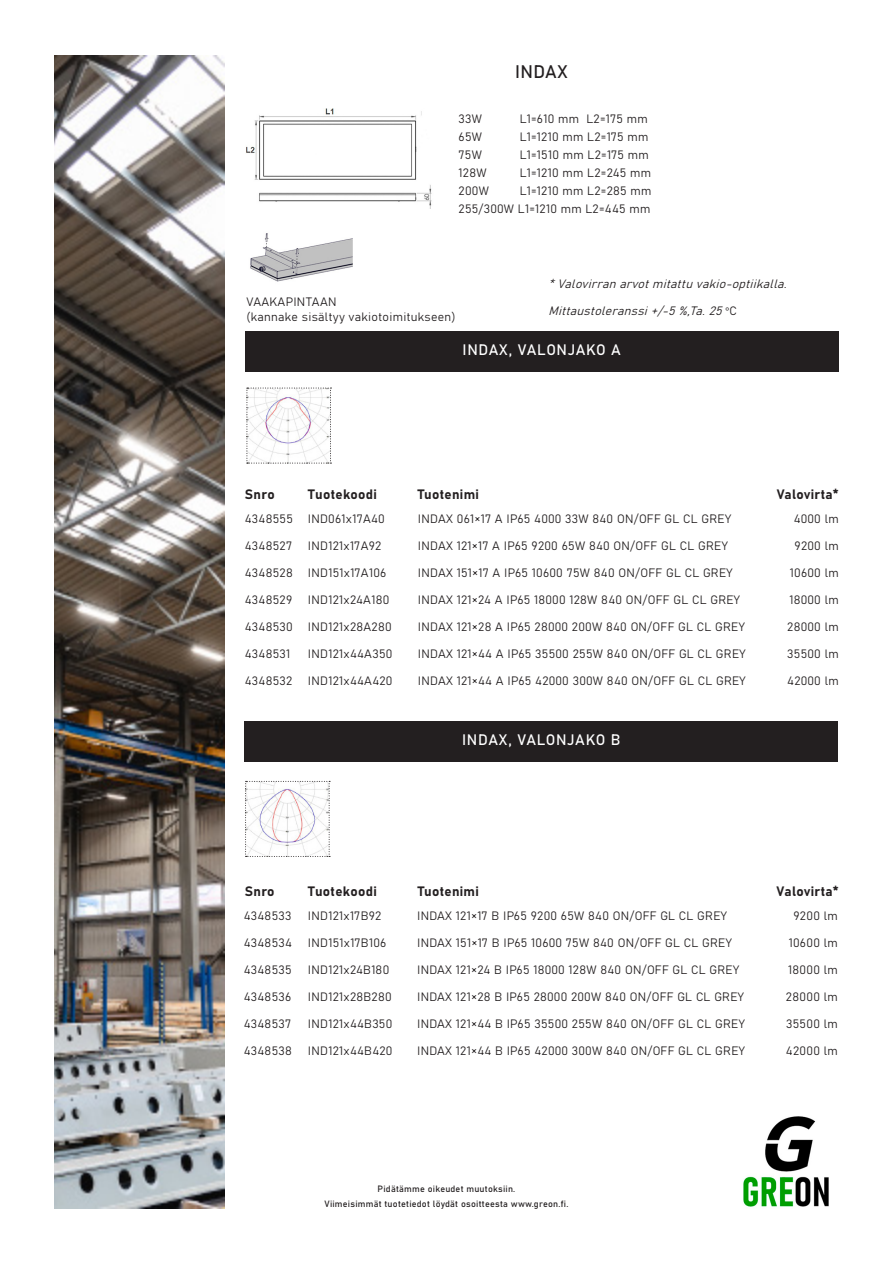
<style>
.page{position:relative;width:893px;height:1263px;background:#fff}
.page>*{position:absolute;margin:0;border:0;box-sizing:border-box;transform-origin:0 0}
.t1{font:18px "Bahnschrift";letter-spacing:.025em;color:#231f20}
.Peruskappale{font:15px "Bahnschrift";letter-spacing:.04em;color:#fff}
.Peruskappale-2{font:13.5px "Bahnschrift";letter-spacing:.025em;color:#231f20}
.Peruskappale-3{font:12px "Bahnschrift";letter-spacing:.025em;color:#231f20}
.Peruskappale-4{font:italic 12px "Bahnschrift";color:#231f20}
.Peruskappale-5{font:9px "Bahnschrift";letter-spacing:.025em;color:#231f20}
.s1{font-style:normal;font-size:10.5px}
.s2{font-style:normal}
</style>
<div class="page">
<img style="left:743px;top:1116px;width:86px;height:91px">
<img style="left:54px;top:55px;width:170px;height:1153px">
<div style="left:245px;top:331px;width:594px;height:41px;background:#231f20"></div>
<img style="left:246px;top:109px;width:186px;height:100px">
<div style="left:244px;top:721px;width:594px;height:41px;background:#231f20"></div>
<svg style="left:245px;top:781px;width:85px;height:76px"></svg>
<svg style="left:247px;top:388px;width:84px;height:76px"></svg>
<img style="left:250px;top:233px;width:103px;height:49px">
<p class="t1" style="left:515px;top:58px;width:54px">INDAX</p>
<p class="Peruskappale-3" style="left:459px;top:109px;width:25px">33W</p>
<p class="Peruskappale-3" style="left:520px;top:109px;width:129px">L1=610 mm L2=175 mm</p>
<p class="Peruskappale-3" style="left:459px;top:127px;width:25px">65W</p>
<p class="Peruskappale-3" style="left:520px;top:127px;width:130px">L1=1210 mm L2=175 mm</p>
<p class="Peruskappale-3" style="left:459px;top:145px;width:25px">75W</p>
<p class="Peruskappale-3" style="left:520px;top:145px;width:131px">L1=1510 mm L2=175 mm</p>
<p class="Peruskappale-3" style="left:459px;top:163px;width:30px">128W</p>
<p class="Peruskappale-3" style="left:520px;top:163px;width:133px">L1=1210 mm L2=245 mm</p>
<p class="Peruskappale-3" style="left:459px;top:181px;width:32px">200W</p>
<p class="Peruskappale-3" style="left:520px;top:181px;width:133px">L1=1210 mm L2=285 mm</p>
<p class="Peruskappale-3" style="left:459px;top:199px;width:193px">255/300W L1=1210 mm L2=445 mm</p>
<p class="Peruskappale-3" style="left:247px;top:293px;width:91px">VAAKAPINTAAN</p>
<p class="Peruskappale-3" style="left:247px;top:308px;width:210px">(kannake sisältyy vakiotoimitukseen)</p>
<p class="Peruskappale-4" style="left:549px;top:274px;width:244px">*Valovirranarvotmitattuvakio-optiikalla.</p>
<p class="Peruskappale-4" style="left:549px;top:301px;width:190px">Mittaustoleranssi+/-5%,Ta.25<span class="s1">°</span> <span class="s2">C</span></p>
<p class="Peruskappale" style="left:462px;top:339px;width:160px">INDAX, VALONJAKO A</p>
<p class="Peruskappale-2" style="left:308px;top:484px;width:70px">Tuotekoodi</p>
<p class="Peruskappale-2" style="left:777px;top:484px;width:63px">Valovirta*</p>
<p class="Peruskappale-2" style="left:245px;top:484px;width:31px">Snro</p>
<p class="Peruskappale-2" style="left:418px;top:484px;width:63px">Tuotenimi</p>
<p class="Peruskappale-3" style="left:245px;top:510px;width:50px">4348555</p>
<p class="Peruskappale-3" style="left:245px;top:537px;width:49px">4348527</p>
<p class="Peruskappale-3" style="left:245px;top:564px;width:50px">4348528</p>
<p class="Peruskappale-3" style="left:245px;top:591px;width:49px">4348529</p>
<p class="Peruskappale-3" style="left:245px;top:618px;width:50px">4348530</p>
<p class="Peruskappale-3" style="left:245px;top:645px;width:47px">4348531</p>
<p class="Peruskappale-3" style="left:245px;top:672px;width:49px">4348532</p>
<p class="Peruskappale-3" style="left:418px;top:510px;width:315px">INDAX 061×17 A IP65 4000 33W 840 ON/OFF GL CL GREY</p>
<p class="Peruskappale-3" style="left:418px;top:537px;width:311px">INDAX 121×17 A IP65 9200 65W 840 ON/OFF GL CL GREY</p>
<p class="Peruskappale-3" style="left:418px;top:564px;width:316px">INDAX 151×17 A IP65 10600 75W 840 ON/OFF GL CL GREY</p>
<p class="Peruskappale-3" style="left:418px;top:591px;width:324px">INDAX 121×24 A IP65 18000 128W 840 ON/OFF GL CL GREY</p>
<p class="Peruskappale-3" style="left:418px;top:618px;width:328px">INDAX 121×28 A IP65 28000 200W 840 ON/OFF GL CL GREY</p>
<p class="Peruskappale-3" style="left:418px;top:645px;width:329px">INDAX 121×44 A IP65 35500 255W 840 ON/OFF GL CL GREY</p>
<p class="Peruskappale-3" style="left:418px;top:672px;width:329px">INDAX 121×44 A IP65 42000 300W 840 ON/OFF GL CL GREY</p>
<p class="Peruskappale-3" style="left:794px;top:510px;width:46px">4000 lm</p>
<p class="Peruskappale-3" style="left:795px;top:537px;width:46px">9200 lm</p>
<p class="Peruskappale-3" style="left:790px;top:564px;width:50px">10600 lm</p>
<p class="Peruskappale-3" style="left:789px;top:591px;width:51px">18000 lm</p>
<p class="Peruskappale-3" style="left:787px;top:618px;width:53px">28000 lm</p>
<p class="Peruskappale-3" style="left:787px;top:645px;width:53px">35500 lm</p>
<p class="Peruskappale-3" style="left:787px;top:672px;width:53px">42000 lm</p>
<p class="Peruskappale-3" style="left:308px;top:510px;width:78px">IND061x17A40</p>
<p class="Peruskappale-3" style="left:308px;top:537px;width:75px">IND121x17A92</p>
<p class="Peruskappale-3" style="left:308px;top:564px;width:80px">IND151x17A106</p>
<p class="Peruskappale-3" style="left:308px;top:591px;width:83px">IND121x24A180</p>
<p class="Peruskappale-3" style="left:308px;top:618px;width:85px">IND121x28A280</p>
<p class="Peruskappale-3" style="left:308px;top:645px;width:86px">IND121x44A350</p>
<p class="Peruskappale-3" style="left:308px;top:672px;width:86px">IND121x44A420</p>
<p class="Peruskappale" style="left:462px;top:728px;width:160px">INDAX, VALONJAKO B</p>
<p class="Peruskappale-2" style="left:245px;top:881px;width:31px">Snro</p>
<p class="Peruskappale-2" style="left:308px;top:881px;width:70px">Tuotekoodi</p>
<p class="Peruskappale-2" style="left:418px;top:881px;width:63px">Tuotenimi</p>
<p class="Peruskappale-2" style="left:777px;top:881px;width:63px">Valovirta*</p>
<p class="Peruskappale-3" style="left:244px;top:907px;width:49px">4348533</p>
<p class="Peruskappale-3" style="left:244px;top:934px;width:50px">4348534</p>
<p class="Peruskappale-3" style="left:244px;top:961px;width:49px">4348535</p>
<p class="Peruskappale-3" style="left:244px;top:988px;width:49px">4348536</p>
<p class="Peruskappale-3" style="left:244px;top:1015px;width:49px">4348537</p>
<p class="Peruskappale-3" style="left:244px;top:1042px;width:50px">4348538</p>
<p class="Peruskappale-3" style="left:308px;top:907px;width:75px">IND121x17B92</p>
<p class="Peruskappale-3" style="left:308px;top:934px;width:80px">IND151x17B106</p>
<p class="Peruskappale-3" style="left:308px;top:961px;width:83px">IND121x24B180</p>
<p class="Peruskappale-3" style="left:308px;top:988px;width:85px">IND121x28B280</p>
<p class="Peruskappale-3" style="left:308px;top:1015px;width:86px">IND121x44B350</p>
<p class="Peruskappale-3" style="left:308px;top:1042px;width:86px">IND121x44B420</p>
<p class="Peruskappale-3" style="left:417px;top:907px;width:311px">INDAX 121×17 B IP65 9200 65W 840 ON/OFF GL CL GREY</p>
<p class="Peruskappale-3" style="left:417px;top:934px;width:316px">INDAX 151×17 B IP65 10600 75W 840 ON/OFF GL CL GREY</p>
<p class="Peruskappale-3" style="left:417px;top:961px;width:324px">INDAX 121×24 B IP65 18000 128W 840 ON/OFF GL CL GREY</p>
<p class="Peruskappale-3" style="left:417px;top:988px;width:328px">INDAX 121×28 B IP65 28000 200W 840 ON/OFF GL CL GREY</p>
<p class="Peruskappale-3" style="left:417px;top:1015px;width:329px">INDAX 121×44 B IP65 35500 255W 840 ON/OFF GL CL GREY</p>
<p class="Peruskappale-3" style="left:417px;top:1042px;width:329px">INDAX 121×44 B IP65 42000 300W 840 ON/OFF GL CL GREY</p>
<p class="Peruskappale-3" style="left:793px;top:907px;width:46px">9200 lm</p>
<p class="Peruskappale-3" style="left:789px;top:934px;width:51px">10600 lm</p>
<p class="Peruskappale-3" style="left:788px;top:961px;width:51px">18000 lm</p>
<p class="Peruskappale-3" style="left:786px;top:988px;width:53px">28000 lm</p>
<p class="Peruskappale-3" style="left:786px;top:1015px;width:53px">35500 lm</p>
<p class="Peruskappale-3" style="left:786px;top:1042px;width:53px">42000 lm</p>
<p class="Peruskappale-5" style="left:378px;top:1182px;width:139px">Pidätämme oikeudet muutoksiin.</p>
<p class="Peruskappale-5" style="left:324px;top:1197px;width:245px">Viimeisimmät tuotetiedot löydät osoitteesta www.greon.fi.</p>
</div>
